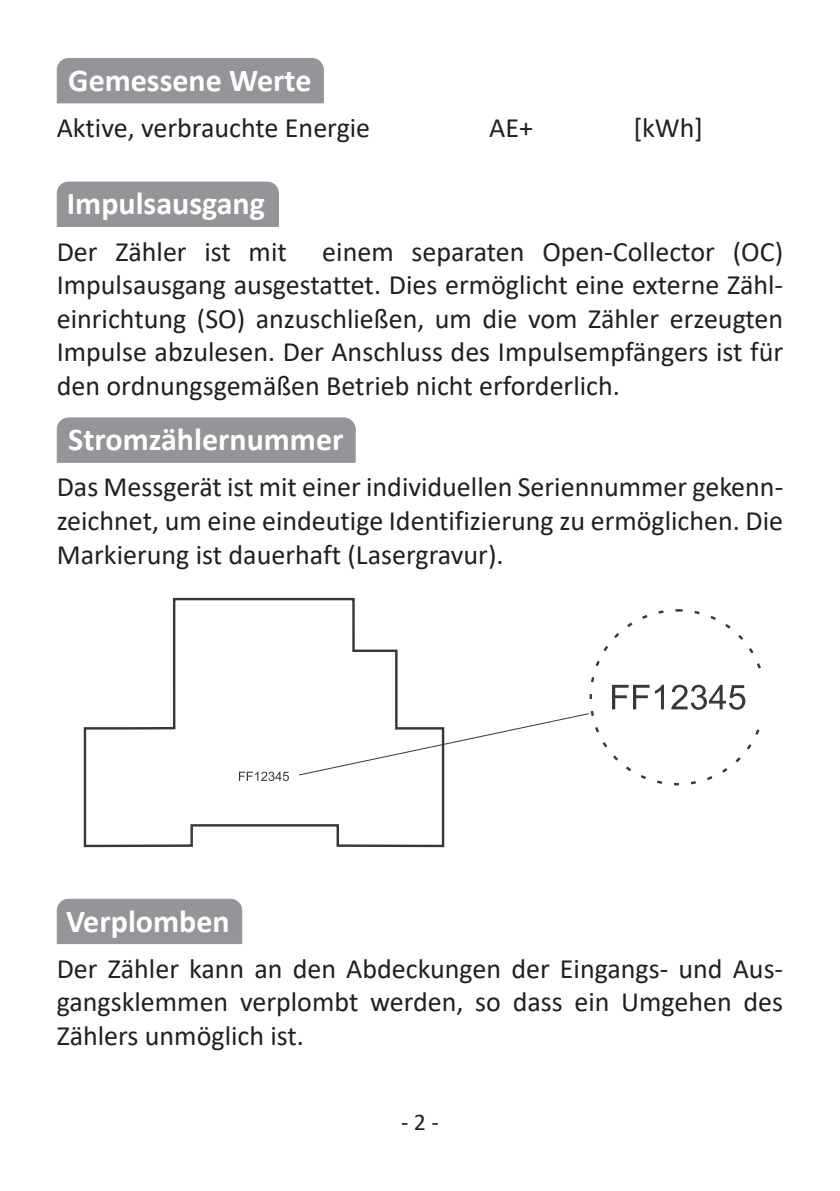
<style>
.page{position:relative;width:840px;height:1191px;background:#fff}
.page>*{position:absolute;margin:0;border:0;box-sizing:border-box;transform-origin:0 0}
.t1{font:700 32px "Calibri";color:#fff}
.t2{font:28px/33.6px "Calibri";color:#231f20;text-align:justify}
.t3{font:24px "Calibri";color:#231f20}
</style>
<div class="page">
<svg style="left:83px;top:597px;width:362px;height:251px"></svg>
<svg style="left:298px;top:609px;width:462px;height:176px"></svg>
<div style="left:57px;top:58px;width:266px;height:45px;background:#939598"></div>
<div style="left:57px;top:181px;width:222px;height:46px;background:#939598"></div>
<div style="left:57px;top:417px;width:298px;height:46px;background:#939598"></div>
<div style="left:57px;top:898px;width:185px;height:46px;background:#939598"></div>
<p class="t1" style="left:68px;top:58px;width:244px">Gemessene Werte</p>
<p class="t2" style="left:57px;top:110px;width:315px">Aktive, verbrauchte Energie</p>
<p class="t2" style="left:489px;top:110px;width:45px">AE+</p>
<p class="t2" style="left:633px;top:110px;width:71px">[kWh]</p>
<p class="t1" style="left:67px;top:181px;width:200px">Impulsausgang</p>
<p class="t2" style="left:57px;top:234px;width:727px;text-indent:265px">einem separaten Open-Collector (OC)<br>Impulsausgang ausgestattet. Dies ermöglicht eine externe Zähl&shy;einrichtung (SO) anzuschließen, um die vom Zähler erzeugten Impulse abzulesen. Der Anschluss des Impulsempfängers ist für den ordnungsgemäßen Betrieb nicht erforderlich.</p>
<p class="t2" style="left:57px;top:234px;width:231px">Der Zähler ist mit</p>
<p class="t1" style="left:68px;top:417px;width:276px">Stromzählernummer</p>
<p class="t2" style="left:57px;top:469px;width:727px">Das Messgerät ist mit einer individuellen Seriennummer gekenn&shy;zeichnet, um eine eindeutige Identifizierung zu ermöglichen. Die Markierung ist dauerhaft (Lasergravur).</p>
<p class="t1" style="left:66px;top:898px;width:165px">Verplomben</p>
<p class="t2" style="left:57px;top:951px;width:727px">Der Zähler kann an den Abdeckungen der Eingangs- und Aus&shy;gangsklemmen verplombt werden, so dass ein Umgehen des Zählers unmöglich ist.</p>
<p class="t3" style="left:401px;top:1105px;width:39px">- 2 -</p>
</div>
